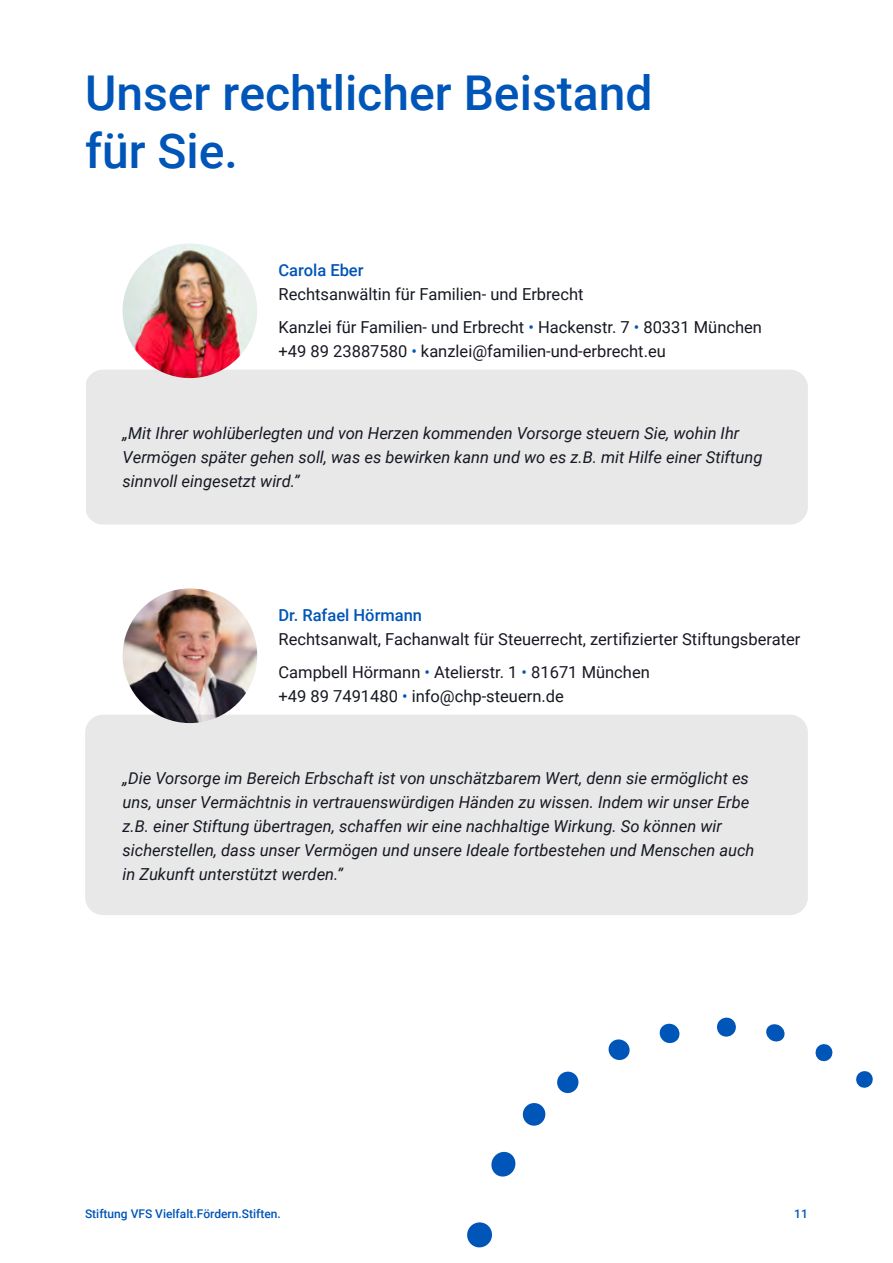
<style>
.page{position:relative;width:893px;height:1263px;background:#fff}
.page>*{position:absolute;margin:0;border:0;box-sizing:border-box;transform-origin:0 0}
.t1{font:500 48px/57.6px "Roboto";color:#0055b8}
.t2{font:italic 16.5px/24px "Roboto";color:#161922}
.t3{font:16.5px/32.8px "Roboto";color:#161922}
.t4{font:500 16.5px "Roboto";color:#0055b8}
.t5{font:500 12px "Roboto";color:#0055b8}
.s1{color:#0055b8}
</style>
<div class="page">
<img style="left:123px;top:588px;width:134px;height:135px;border-radius:67px">
<div style="left:85px;top:714px;width:723px;height:201px;background:#e8e8e9;border-radius:18px"></div>
<img style="left:123px;top:243px;width:134px;height:135px;border-radius:67px">
<div style="left:85px;top:370px;width:723px;height:155px;background:#e8e8e9;border-radius:18px"></div>
<svg style="left:467px;top:1222px;width:25px;height:26px"></svg>
<svg style="left:491px;top:1151px;width:25px;height:26px"></svg>
<svg style="left:522px;top:1103px;width:24px;height:23px"></svg>
<svg style="left:557px;top:1071px;width:22px;height:23px"></svg>
<svg style="left:608px;top:1039px;width:22px;height:21px"></svg>
<svg style="left:659px;top:1023px;width:21px;height:21px"></svg>
<svg style="left:716px;top:1017px;width:20px;height:20px"></svg>
<svg style="left:766px;top:1024px;width:19px;height:18px"></svg>
<svg style="left:815px;top:1044px;width:18px;height:18px"></svg>
<svg style="left:856px;top:1071px;width:17px;height:17px"></svg>
<h1 class="t1" style="left:85px;top:63px;width:569px">Unser rechtlicher Beistand für Sie.</h1>
<p class="t4" style="left:279px;top:259px;width:87px">Carola Eber</p>
<p class="t3" style="left:279px;top:277px;width:485px">Rechtsanwältin für Familien- und Erbrecht<br>Kanzlei für Familien- und Erbrecht <span class="s1">•</span> Hackenstr. 7 <span class="s1">•</span> 80331 München</p>
<p class="t3" style="left:279px;top:334px;width:389px">+49 89 23887580 <span class="s1">•</span> kanzlei@familien-und-erbrecht.eu</p>
<p class="t2" style="left:123px;top:420px;width:641px">„Mit Ihrer wohlüberlegten und von Herzen kommenden Vorsorge steuern Sie, wohin Ihr<br>Vermögen später gehen soll, was es bewirken kann und wo es z.B. mit Hilfe einer Stiftung sinnvoll eingesetzt wird.”</p>
<p class="t4" style="left:279px;top:604px;width:145px">Dr. Rafael Hörmann</p>
<p class="t3" style="left:279px;top:622px;width:523px">Rechtsanwalt, Fachanwalt für Steuerrecht, zertifizierter Stiftungsberater<br>Campbell Hörmann <span class="s1">•</span> Atelierstr. 1 <span class="s1">•</span> 81671 München</p>
<p class="t3" style="left:279px;top:679px;width:287px">+49 89 7491480 <span class="s1">•</span> info@chp-steuern.de</p>
<p class="t2" style="left:123px;top:765px;width:633px">„Die Vorsorge im Bereich Erbschaft ist von unschätzbarem Wert, denn sie ermöglicht es uns, unser Vermächtnis in vertrauenswürdigen Händen zu wissen. Indem wir unser Erbe z.B. einer Stiftung übertragen, schaffen wir eine nachhaltige Wirkung. So können wir sicherstellen, dass unser Vermögen und unsere Ideale fortbestehen und Menschen auch in Zukunft unterstützt werden.”</p>
<p class="t5" style="left:85px;top:1205px;width:197px">Stiftung VFS Vielfalt.Fördern.Stiften.</p>
<p class="t5" style="left:794px;top:1205px;width:15px">11</p>
</div>
